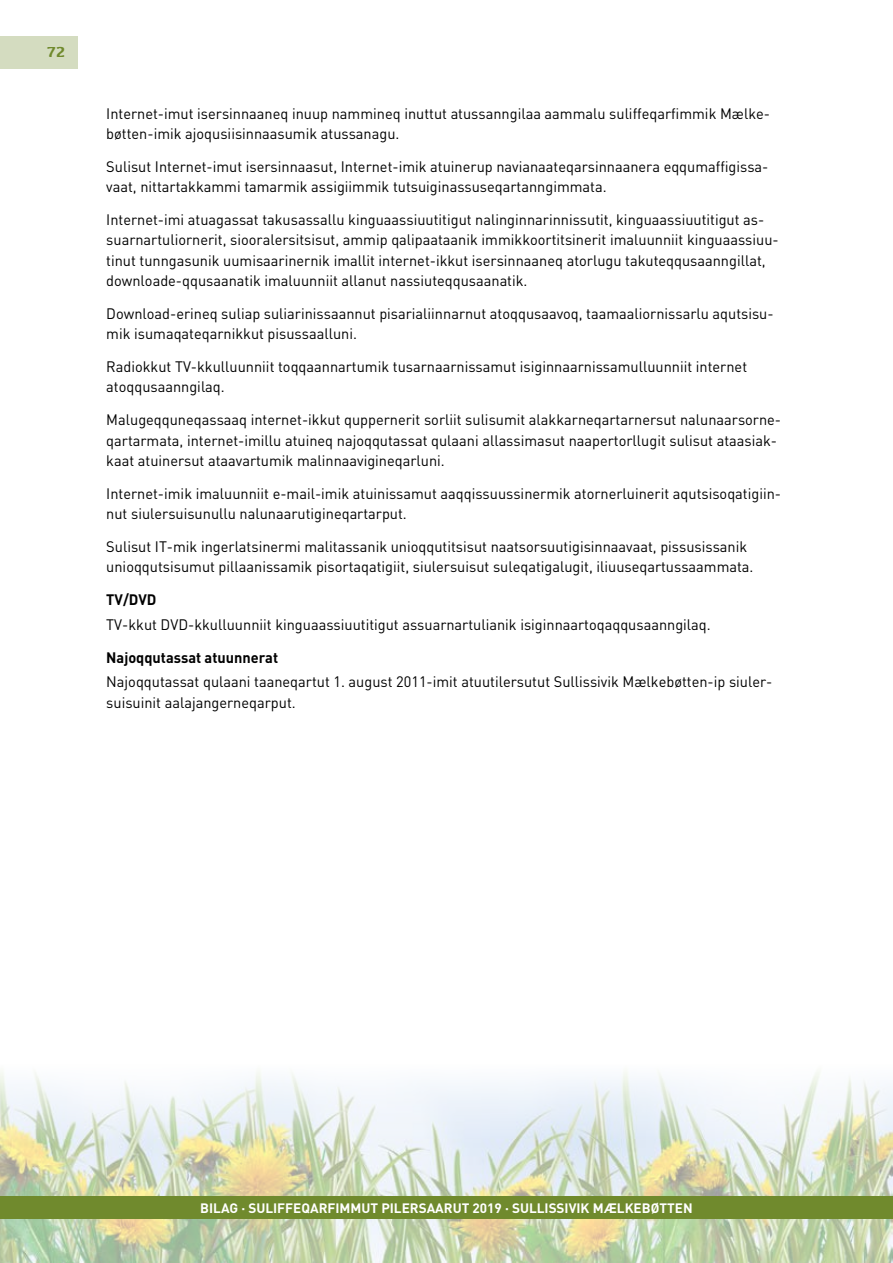
<style>
.page{position:relative;width:893px;height:1263px;background:#fff}
.page>*{position:absolute;margin:0;border:0;box-sizing:border-box;transform-origin:0 0}
.t1{font:15px/20.2px "DIN";color:#000}
.t2{font:700 15px "DIN";color:#000}
.t3{font:700 15px "Kefa";color:#708a2d}
.t4{font:700 13.5px "DIN";color:#fff}
</style>
<div class="page">
<img style="left:0;top:1072px;width:893px;height:191px">
<div style="left:0;top:36px;width:78px;height:33px;background:#d4dcc0"></div>
<div style="left:0;top:1196px;width:893px;height:23px;background:#708a2d"></div>
<p class="t3" style="left:47px;top:42px;width:20px">72</p>
<p class="t1" style="left:106px;top:103px;width:665px">Internet-imut isersinnaaneq inuup nammineq inuttut atussanngilaa aammalu suliffeqarfimmik Mælke&shy;bøtten-imik ajoqusiisinnaasumik atussanagu.</p>
<p class="t1" style="left:106px;top:156px;width:664px">Sulisut Internet-imut isersinnaasut, Internet-imik atuinerup navianaateqarsinnaanera eqqumaffigissa&shy;vaat, nittartakkammi tamarmik assigiimmik tutsuiginassuseqartanngimmata.</p>
<p class="t1" style="left:106px;top:209px;width:672px">Internet-imi atuagassat takusassallu kinguaassiuutitigut nalinginnarinnissutit, kinguaassiuutitigut as&shy;suarnartuliornerit, siooralersitsisut, ammip qalipaataanik immikkoortitsinerit imaluunniit kinguaassiuu&shy;tinut tunngasunik uumisaarinernik imallit internet-ikkut isersinnaaneq atorlugu takuteqqusaanngillat, downloade-qqusaanatik imaluunniit allanut nassiuteqqusaanatik.</p>
<p class="t1" style="left:106px;top:303px;width:669px">Download-erineq suliap suliarinissaannut pisarialiinnarnut atoqqusaavoq, taamaaliornissarlu aqutsisu&shy;mik isumaqateqarnikkut pisussaalluni.</p>
<p class="t1" style="left:106px;top:356px;width:642px">Radiokkut TV-kkulluunniit toqqaannartumik tusarnaarnissamut isiginnaarnissamulluunniit internet atoqqusaanngilaq.</p>
<p class="t1" style="left:106px;top:409px;width:676px">Malugeqquneqassaaq internet-ikkut quppernerit sorliit sulisumit alakkarneqartarnersut nalunaarsorne&shy;qartarmata, internet-imillu atuineq najoqqutassat qulaani allassimasut naapertorllugit sulisut ataasiak&shy;kaat atuinersut ataavartumik malinnaavigineqarluni.</p>
<p class="t1" style="left:106px;top:483px;width:676px">Internet-imik imaluunniit e-mail-imik atuinissamut aaqqissuussinermik atornerluinerit aqutsisoqatigiin&shy;nut siulersuisunullu nalunaarutigineqartarput.</p>
<p class="t1" style="left:106px;top:536px;width:649px">Sulisut IT-mik ingerlatsinermi malitassanik unioqqutitsisut naatsorsuutigisinnaavaat, pissusissanik unioqqutsisumut pillaanissamik pisortaqatigiit, siulersuisut suleqatigalugit, iliuuseqartussaammata.</p>
<p class="t2" style="left:106px;top:590px;width:52px">TV/DVD</p>
<p class="t1" style="left:106px;top:614px;width:606px">TV-kkut DVD-kkulluunniit kinguaassiuutitigut assuarnartulianik isiginnaartoqaqqusaanngilaq.</p>
<p class="t2" style="left:106px;top:648px;width:173px">Najoqqutassat atuunnerat</p>
<p class="t1" style="left:106px;top:671px;width:668px">Najoqqutassat qulaani taaneqartut 1. august 2011-imit atuutilersutut Sullissivik Mælkebøtten-ip siuler&shy;suisuinit aalajangerneqarput.</p>
<p class="t4" style="left:200px;top:1199px;width:494px">BILAG · SULIFFEQARFIMMUT PILERSAARUT 2019 · SULLISSIVIK MÆLKEBØTTEN</p>
<p class="t4" style="left:224px;top:1199px;width:446px">SULIFFEQARFIMMUT PILERSAARUT 2019 · SULLISSIVIK MÆLKEBØTTEN</p>
</div>
